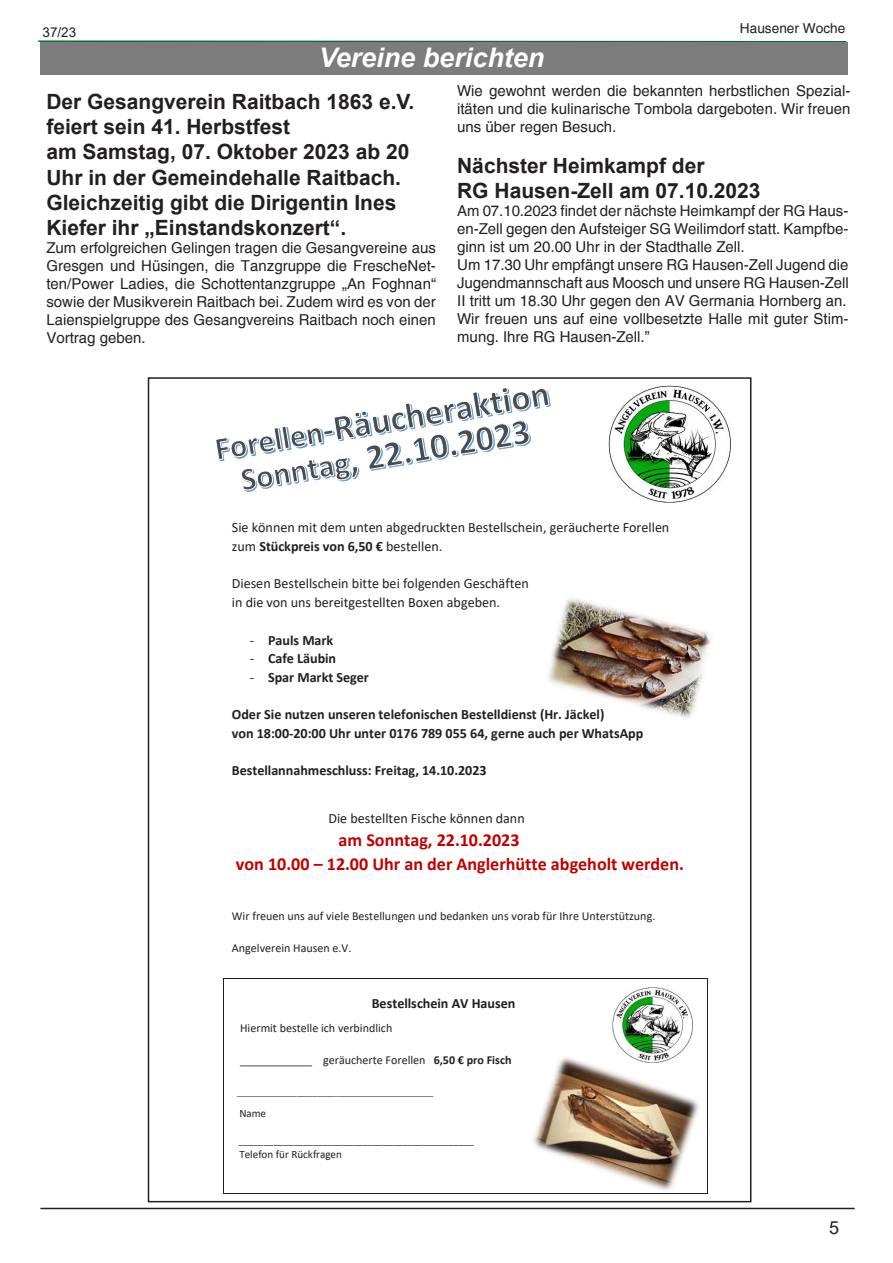
<style>
.page{position:relative;width:893px;height:1263px;background:#fff}
.page>*{position:absolute;margin:0;border:0;box-sizing:border-box;transform-origin:0 0}
.t1{font:italic 700 27px "Arial";color:#fff}
.anzeigenormal{font:700 21px/25.2px "Arial";color:#231f20}
.t2{font:700 18.15px/24px "Calibri";color:#c00000}
.t3{font:18px "Arial";color:#231f20}
.t4{font:15px/18px "Helvetica";color:#231f20;text-align:justify}
.t5{font:14.25px/18.8px "Calibri";color:#231f20}
.t6{font:700 14.25px/18.8px "Calibri";color:#231f20}
.t7{font:13.65px "Helvetica";color:#231f20}
.t8{font:13.5px "Arial";color:#231f20}
.t9{font:12.15px "Calibri";color:#231f20}
.t10{font:11.1px "Calibri";color:#231f20}
.t11{font:10.05px "Calibri";color:#231f20}
.t12{font:8.1px "Calibri";color:#231f20}
.s1{font-weight:700}
.s2{font-weight:400}
</style>
<div class="page">
<hr style="left:40px;top:1208px;width:815px;height:1px;background:#231f20">
<svg style="left:38px;top:40px;width:810px;height:3px"></svg>
<div style="left:40px;top:43px;width:808px;height:32px;background:#7c7c7c"></div>
<img style="left:608px;top:385px;width:122px;height:118px">
<img style="left:612px;top:987px;width:80px;height:64px">
<img style="left:548px;top:598px;width:164px;height:120px">
<img style="left:527px;top:1051px;width:177px;height:143px">
<hr style="left:223px;top:978px;width:485px;height:1px;background:#231f20">
<svg style="left:223px;top:979px;width:1px;height:169px"></svg>
<hr style="left:223px;top:1194px;width:485px;height:1px;background:#231f20">
<hr style="left:223px;top:1148px;width:1px;height:46px;background:#231f20">
<hr style="left:708px;top:1148px;width:1px;height:46px;background:#231f20">
<svg style="left:215px;top:387px;width:336px;height:104px"></svg>
<p class="t8" style="left:43px;top:23px;width:35px">37/23</p>
<p class="t7" style="left:740px;top:21px;width:107px">Hausener Woche</p>
<p class="t1" style="left:319px;top:40px;width:227px">Vereine berichten</p>
<p class="t4" style="left:457px;top:83px;width:395px">Wie gewohnt werden die bekannten herbstlichen Spezial&shy;itäten und die kulinarische Tombola dargeboten. Wir freuen uns über regen Besuch.</p>
<p class="anzeigenormal" style="left:46px;top:89px;width:370px">Der Gesangverein Raitbach 1863 e.V. feiert sein 41. Herbstfest</p>
<p class="anzeigenormal" style="left:46px;top:140px;width:365px">am Samstag, 07. Oktober 2023 ab 20<br>Uhr in der Gemeindehalle Raitbach.</p>
<p class="anzeigenormal" style="left:46px;top:190px;width:352px">Gleichzeitig gibt die Dirigentin Ines<br>Kiefer ihr „Einstandskonzert“.</p>
<p class="t4" style="left:46px;top:239px;width:391px">Zum erfolgreichen Gelingen tragen die Gesangvereine aus Gresgen und Hüsingen, die Tanzgruppe die FrescheNet&shy;ten/Power Ladies, die Schottentanzgruppe „An Foghnan“ sowie der Musikverein Raitbach bei. Zudem wird es von der Laienspielgruppe des Gesangvereins Raitbach noch einen Vortrag geben.</p>
<p class="anzeigenormal" style="left:457px;top:153px;width:249px">Nächster Heimkampf der</p>
<p class="anzeigenormal" style="left:457px;top:179px;width:305px">RG Hausen-Zell am 07.10.2023</p>
<p class="t4" style="left:457px;top:203px;width:393px">Am 07.10.2023 findet der nächste Heimkampf der RG Haus&shy;en-Zell gegen den Aufsteiger SG Weilimdorf statt. Kampfbe&shy;ginn ist um 20.00 Uhr in der Stadthalle Zell.</p>
<p class="t4" style="left:457px;top:257px;width:393px">Um 17.30 Uhr empfängt unsere RG Hausen-Zell Jugend die Jugendmannschaft aus Moosch und unsere RG Hausen-Zell II tritt um 18.30 Uhr gegen den AV Germania Hornberg an.</p>
<p class="t4" style="left:457px;top:311px;width:393px">Wir freuen uns auf eine vollbesetzte Halle mit guter Stim&shy;mung. Ihre RG Hausen-Zell.”</p>
<p class="t5" style="left:232px;top:518px;width:439px">Sie können mit dem unten abgedruckten Bestellschein, geräucherte Forellen zum <span class="s1">Stückpreis von 6,50 €</span> bestellen.</p>
<p class="t5" style="left:232px;top:574px;width:298px">Diesen Bestellschein bitte bei folgenden Geschäften in die von uns bereitgestellten Boxen abgeben.</p>
<p class="t6" style="left:250px;top:630px;width:85px"><span class="s2">-</span> Pauls Mark</p>
<p class="t6" style="left:250px;top:649px;width:88px"><span class="s2">-</span> Cafe Läubin</p>
<p class="t6" style="left:250px;top:668px;width:120px"><span class="s2">-</span> Spar Markt Seger</p>
<p class="t6" style="left:232px;top:705px;width:413px">Oder Sie nutzen unseren telefonischen Bestelldienst (Hr. Jäckel)<br>von 18:00-20:00 Uhr unter 0176 789 055 64, gerne auch per WhatsApp</p>
<p class="t6" style="left:232px;top:761px;width:256px">Bestellannahmeschluss: Freitag, 14.10.2023</p>
<p class="t5" style="left:328px;top:809px;width:198px">Die bestellten Fische können dann</p>
<p class="t2" style="left:236px;top:827px;width:450px;text-indent:103px">am Sonntag, 22.10.2023<br>von 10.00 – 12.00 Uhr an der Anglerhütte abgeholt werden.</p>
<p class="t9" style="left:232px;top:907px;width:425px">Wir freuen uns auf viele Bestellungen und bedanken uns vorab für Ihre Unterstützung.</p>
<p class="t9" style="left:232px;top:939px;width:121px">Angelverein Hausen e.V.</p>
<p class="t6" style="left:372px;top:993px;width:145px">Bestellschein AV Hausen</p>
<p class="t9" style="left:240px;top:1020px;width:154px">Hiermit bestelle ich verbindlich</p>
<p class="t9" style="left:240px;top:1052px;width:273px">____________ geräucherte Forellen <span class="s1">6,50 € pro Fisch</span></p>
<p class="t12" style="left:237px;top:1087px;width:198px">_________________________________________________</p>
<p class="t10" style="left:239px;top:1105px;width:28px">Name</p>
<p class="t11" style="left:239px;top:1134px;width:236px">_______________________________________________</p>
<p class="t10" style="left:239px;top:1147px;width:104px">Telefon für Rückfragen</p>
<p class="t3" style="left:829px;top:1215px;width:12px">5</p>
</div>
